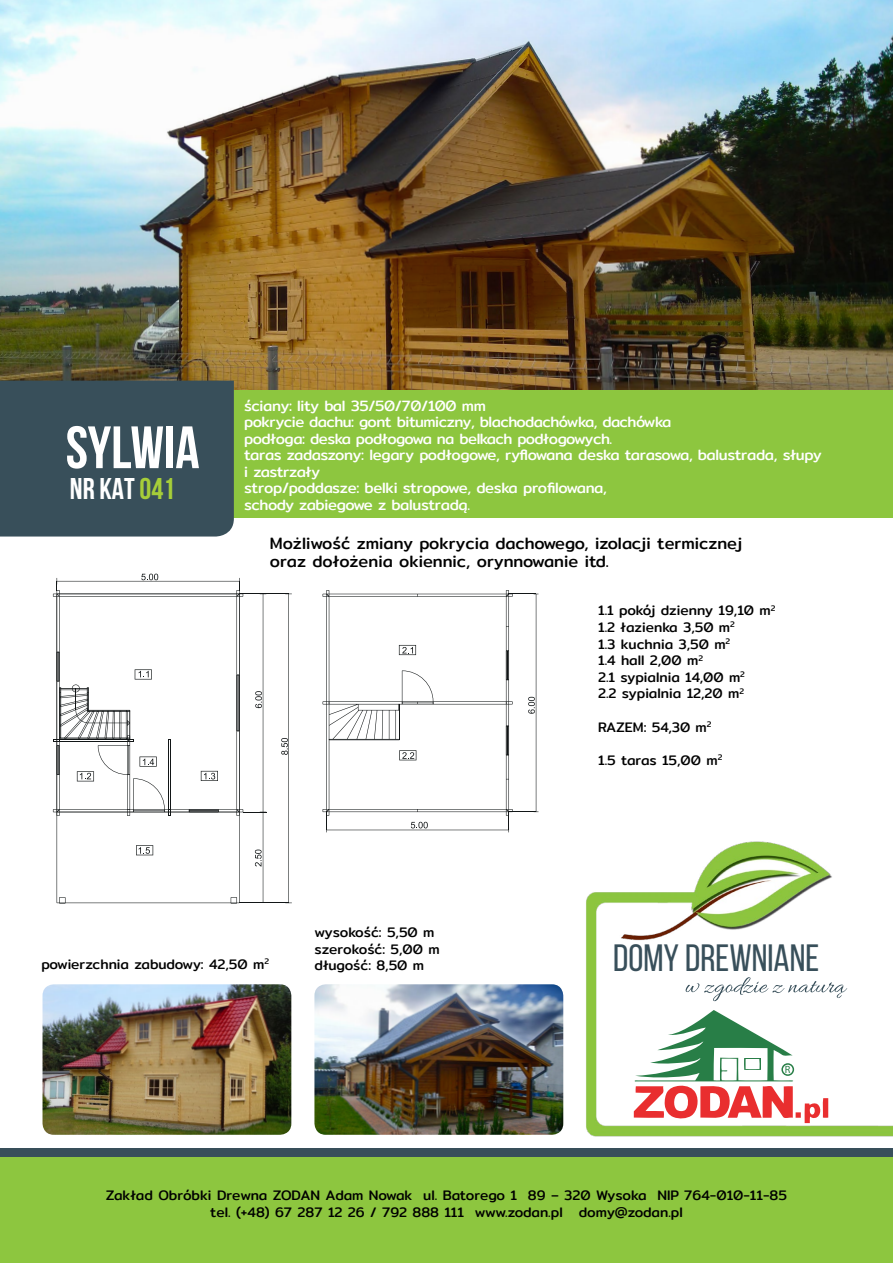
<style>
.page{position:relative;width:893px;height:1263px;background:#fff}
.page>*{position:absolute;margin:0;border:0;box-sizing:border-box;transform-origin:0 0}
.t1{font:700 59.7px "Bebas Neue";color:#fff}
.t2{font:38.1px "Bebas Neue";color:#384f5a}
.t3{font:700 30px "Bebas Neue";color:#fff}
.t4{font:16.5px/18px "Mitr";color:#000}
.t5{font:15px/16.5px "Mitr";letter-spacing:-.03em;color:#fff}
.t6{font:13.8px/16.6px "Mitr";color:#000}
.t7{font:10.5px "Myriad Pro";color:#287e47}
.s1{color:#a6ce39}
</style>
<div class="page">
<img style="left:0;top:0;width:893px;height:390px">
<div style="left:0;top:390px;width:893px;height:128px;background:#8dc63f"></div>
<img style="left:586px;top:841px;width:307px;height:296px">
<div style="left:0;top:1148px;width:893px;height:115px;background:#8dc63f"></div>
<div style="left:0;top:381px;width:234px;height:155px;background:#384f5a"></div>
<img style="left:314px;top:984px;width:249px;height:151px">
<img style="left:43px;top:984px;width:248px;height:151px">
<svg style="left:686px;top:977px;width:161px;height:24px"></svg>
<svg style="left:634px;top:1010px;width:194px;height:113px"></svg>
<div style="left:782px;top:1064px;width:11px;height:11px;background:#fff;border-radius:50%"></div>
<div style="left:781px;top:1063px;width:13px;height:13px;border:2px solid #287e47;border-radius:50%"></div>
<div style="left:0;top:1148px;width:893px;height:9px;background:#384f5a"></div>
<svg style="left:323px;top:590px;width:215px;height:242px"></svg>
<hr style="left:239px;top:903px;width:50px;height:1px;background:#121617">
<svg style="left:281px;top:594px;width:11px;height:309px"></svg>
<hr style="left:239px;top:594px;width:50px;height:1px;background:#121617">
<svg style="left:53px;top:574px;width:213px;height:330px"></svg>
<h1 class="t1" style="left:66px;top:415px;width:135px">SYLWIA</h1>
<h3 class="t3" style="left:70px;top:472px;width:107px">nR KAT <span class="s1">041</span></h3>
<p class="t5" style="left:244px;top:397px;width:579px">ściany: lity bal 35/50/70/100 mm<br>pokrycie dachu: gont bitumiczny, blachodachówka, dachówka<br>podłoga: deska podłogowa na belkach podłogowych.<br>taras zadaszony: legary podłogowe, ryflowana deska tarasowa, balustrada, słupy i zastrzały<br>strop/poddasze: belki stropowe, deska profilowana,<br>schody zabiegowe z balustradą.</p>
<p class="t4" style="left:270px;top:534px;width:474px">Możliwość zmiany pokrycia dachowego, izolacji termicznej oraz dołożenia okiennic, orynnowanie itd.</p>
<p class="t6" style="left:598px;top:602px;width:179px">1.1 pokój dzienny 19,10 m<sup>2<br></sup>1.2 łazienka 3,50 m<sup>2<br></sup>1.3 kuchnia 3,50 m<sup>2<br></sup>1.4 hall 2,00 m<sup>2<br></sup>2.1 sypialnia 14,00 m<sup>2<br></sup>2.2 sypialnia 12,20 m<sup>2</sup></p>
<p class="t6" style="left:598px;top:718px;width:115px">RAZEM: 54,30 m<sup>2</sup></p>
<p class="t6" style="left:598px;top:752px;width:126px">1.5 taras 15,00 m<sup>2</sup></p>
<p class="t6" style="left:41px;top:956px;width:229px">powierzchnia zabudowy: 42,50 m<sup>2</sup></p>
<p class="t6" style="left:314px;top:924px;width:127px">wysokość: 5,50 m szerokość: 5,00 m długość: 8,50 m</p>
<h2 class="t2" style="left:613px;top:937px;width:207px">DOMY DREWNIANE</h2>
<p class="t7" style="left:785px;top:1063px;width:7px">R</p>
<p class="t6" style="left:106px;top:1187px;width:682px;text-align:center">Zakład Obróbki Drewna ZODAN Adam Nowak ul. Batorego 1 89 – 320 Wysoka NIP 764-010-11-85 tel. (+48) 67 287 12 26 / 792 888 111 www.zodan.pl domy@zodan.pl</p>
</div>
